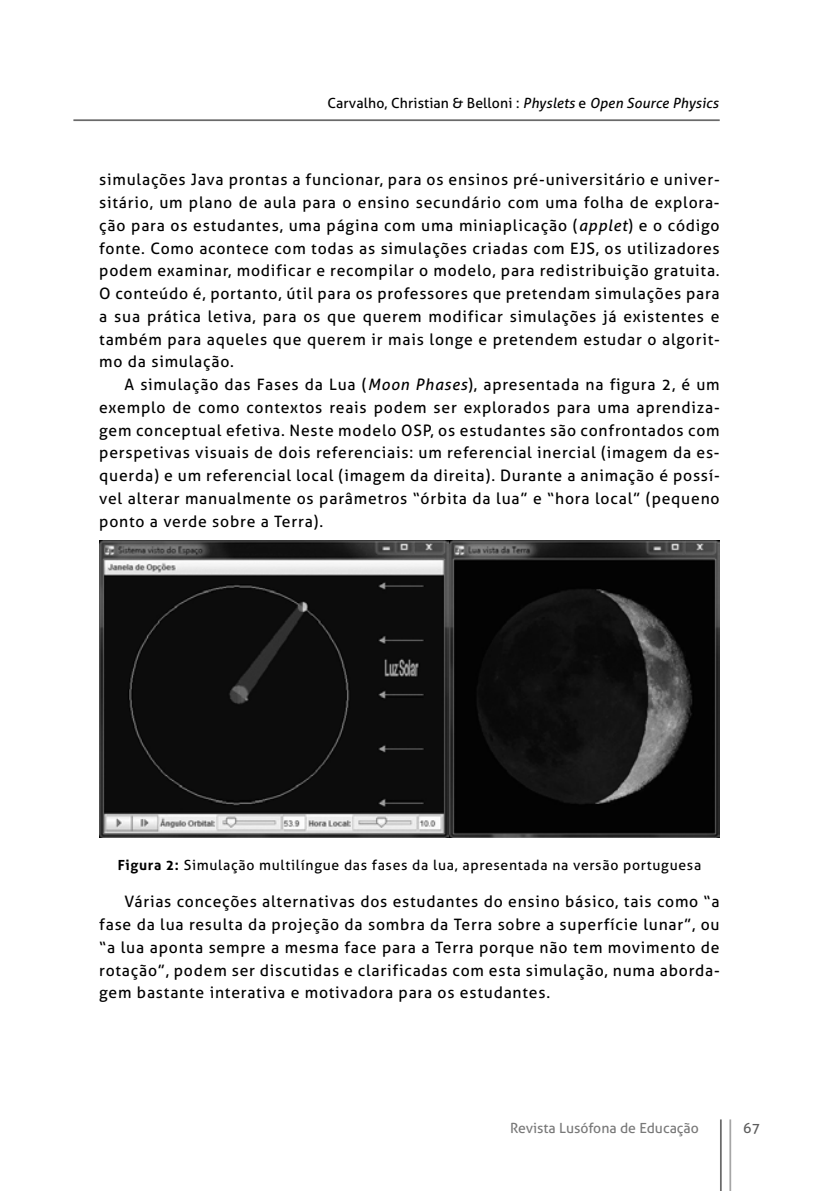
<style>
.page{position:relative;width:819px;height:1191px;background:#fff}
.page>*{position:absolute;margin:0;border:0;box-sizing:border-box;transform-origin:0 0}
.t1{font:15.75px/22.8px "Aller";letter-spacing:.05em;color:#000;text-align:justify}
.t2{font:14px "Aller";letter-spacing:.05em;color:#000}
.t3{font:14px "Aller";letter-spacing:.01em;color:#000}
.t4{font:14px "Aller";color:#787878}
.t5{font:14px "Aller";color:#5c5c5c}
.s1{font-style:italic}
.s2{font-weight:700}
</style>
<div class="page">
<hr style="left:729px;top:1119px;width:2px;height:72px;background:#a6a6a6">
<hr style="left:720px;top:1119px;width:1px;height:72px;background:#6a6a6a">
<hr style="left:73px;top:119px;width:646px;height:2px;background:#6a6a6a">
<img style="left:99px;top:540px;width:620px;height:297px">
<p class="t3" style="left:327px;top:94px;width:392px">Carvalho, Christian &amp; Belloni : <span class="s1">Physlets</span> e <span class="s1">Open Source Physics</span></p>
<p class="t1" style="left:99px;top:168px;width:622px">simulações Java prontas a funcionar, para os ensinos pré-universitário e univer&shy;sitário, um plano de aula para o ensino secundário com uma folha de explora&shy;ção para os estudantes, uma página com uma miniaplicação (<span class="s1">applet</span>) e o código fonte. Como acontece com todas as simulações criadas com EJS, os utilizadores podem examinar, modificar e recompilar o modelo, para redistribuição gratuita.<br>O conteúdo é, portanto, útil para os professores que pretendam simulações para a sua prática letiva, para os que querem modificar simulações já existentes e também para aqueles que querem ir mais longe e pretendem estudar o algorit&shy;mo da simulação.</p>
<p class="t1" style="left:99px;top:373px;width:622px;text-indent:25px">A simulação das Fases da Lua (<span class="s1">Moon Phases</span>), apresentada na figura 2, é um exemplo de como contextos reais podem ser explorados para uma aprendiza&shy;gem conceptual efetiva. Neste modelo OSP, os estudantes são confrontados com perspetivas visuais de dois referenciais: um referencial inercial (imagem da es&shy;querda) e um referencial local (imagem da direita). Durante a animação é possí&shy;vel alterar manualmente os parâmetros “órbita da lua” e “hora local” (pequeno ponto a verde sobre a Terra).</p>
<p class="t2" style="left:118px;top:856px;width:585px"><span class="s2">Figura 2:</span> Simulação multilíngue das fases da lua, apresentada na versão portuguesa</p>
<p class="t1" style="left:99px;top:890px;width:622px;text-indent:25px">Várias conceções alternativas dos estudantes do ensino básico, tais como “a fase da lua resulta da projeção da sombra da Terra sobre a superfície lunar”, ou “a lua aponta sempre a mesma face para a Terra porque não tem movimento de rotação”, podem ser discutidas e clarificadas com esta simulação, numa aborda&shy;gem bastante interativa e motivadora para os estudantes.</p>
<p class="t4" style="left:510px;top:1119px;width:190px">Revista Lusófona de Educação</p>
<p class="t5" style="left:743px;top:1120px;width:18px">67</p>
</div>
